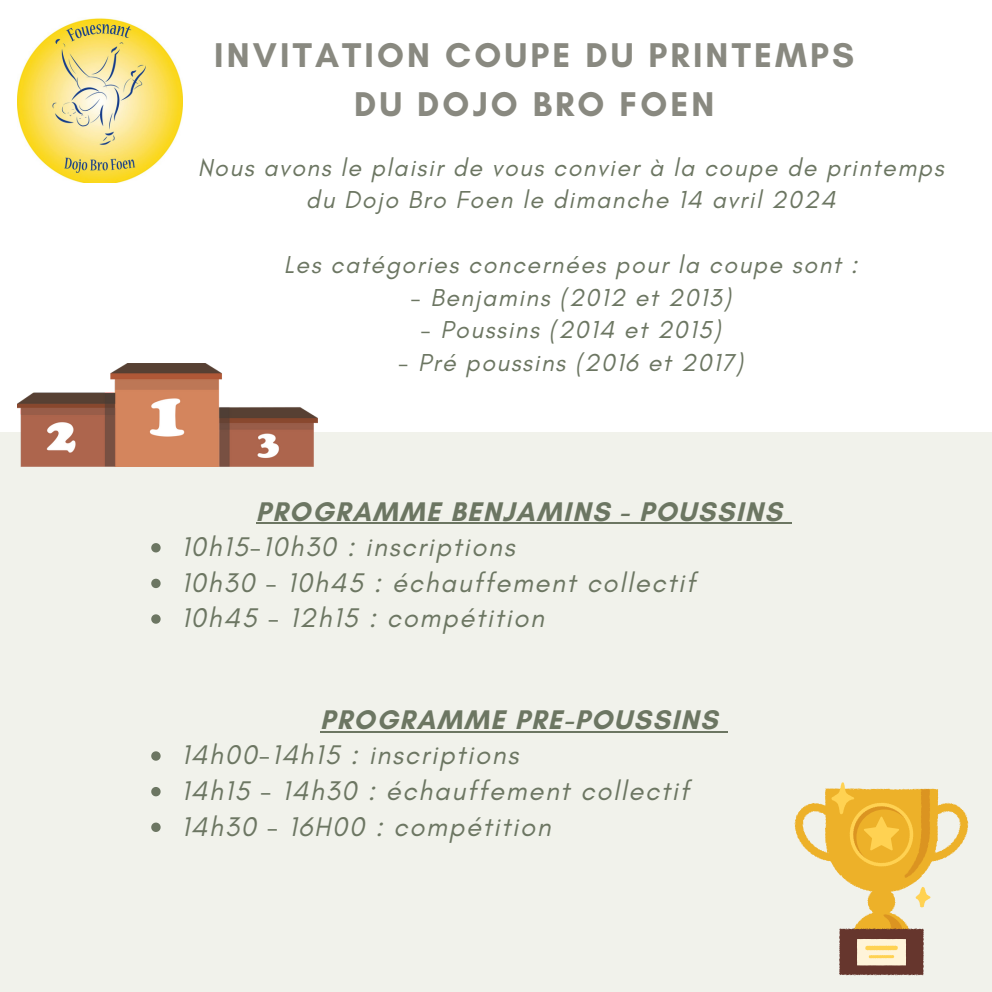
<style>
.page{position:relative;width:992px;height:992px;background:#f1f2eb}
.page>*{position:absolute;margin:0;border:0;box-sizing:border-box;transform-origin:0 0}
.t1{font:700 35px/48.8px "Glacial Indifference";letter-spacing:.09em;color:#898980;text-align:center}
.t2{font:italic 27.5px "Glacial Indifference";letter-spacing:.06em;color:#6c7662}
.t3{font:700 27.5px "Glacial Indifference";letter-spacing:.06em;color:#6c7662}
.t4{font:italic 25px/32.5px "Glacial Indifference";letter-spacing:.06em;color:#6c7662;text-align:center}
</style>
<div class="page">
<div style="left:0;top:0;width:992px;height:432px;background:#fff"></div>
<img style="left:17px;top:18px;width:165px;height:164px">
<svg style="left:794px;top:782px;width:174px;height:193px"></svg>
<img style="left:17px;top:363px;width:300px;height:103px">
<hr style="left:256px;top:522px;width:527px;height:2px;background:#6c7662">
<svg style="left:783px;top:522px;width:9px;height:2px"></svg>
<svg style="left:151px;top:543px;width:10px;height:9px"></svg>
<svg style="left:151px;top:579px;width:10px;height:9px"></svg>
<svg style="left:151px;top:614px;width:10px;height:10px"></svg>
<hr style="left:320px;top:731px;width:399px;height:1px;background:#6c7662">
<svg style="left:151px;top:751px;width:10px;height:10px"></svg>
<svg style="left:151px;top:787px;width:10px;height:9px"></svg>
<svg style="left:151px;top:822px;width:10px;height:10px"></svg>
<p class="t1" style="left:214px;top:31px;width:641px">INVITATION COUPE DU PRINTEMPS<br>DU DOJO BRO FOEN</p>
<p class="t4" style="left:198px;top:151px;width:747px">Nous avons le plaisir de vous convier à la coupe de printemps du Dojo Bro Foen le dimanche 14 avril 2024</p>
<p class="t4" style="left:284px;top:248px;width:575px">Les catégories concernées pour la coupe sont :</p>
<p class="t4" style="left:410px;top:281px;width:322px">- Benjamins (2012 et 2013)</p>
<p class="t4" style="left:420px;top:313px;width:302px">- Poussins (2014 et 2015)</p>
<p class="t4" style="left:398px;top:346px;width:347px">- Pré poussins (2016 et 2017)</p>
<p class="t3" style="left:256px;top:494px;width:527px">PROGRAMME BENJAMINS - POUSSINS</p>
<h2 class="t2" style="left:181px;top:530px;width:335px">10h15-10h30 : inscriptions</h2>
<p class="t2" style="left:181px;top:566px;width:515px">10h30 - 10h45 : échauffement collectif</p>
<p class="t2" style="left:181px;top:601px;width:364px">10h45 - 12h15 : compétition</p>
<p class="t3" style="left:320px;top:703px;width:399px">PROGRAMME PRE-POUSSINS</p>
<h2 class="t2" style="left:181px;top:738px;width:339px">14h00-14h15 : inscriptions</h2>
<p class="t2" style="left:181px;top:774px;width:509px">14h15 - 14h30 : échauffement collectif</p>
<p class="t2" style="left:181px;top:809px;width:371px">14h30 - 16H00 : compétition</p>
</div>
